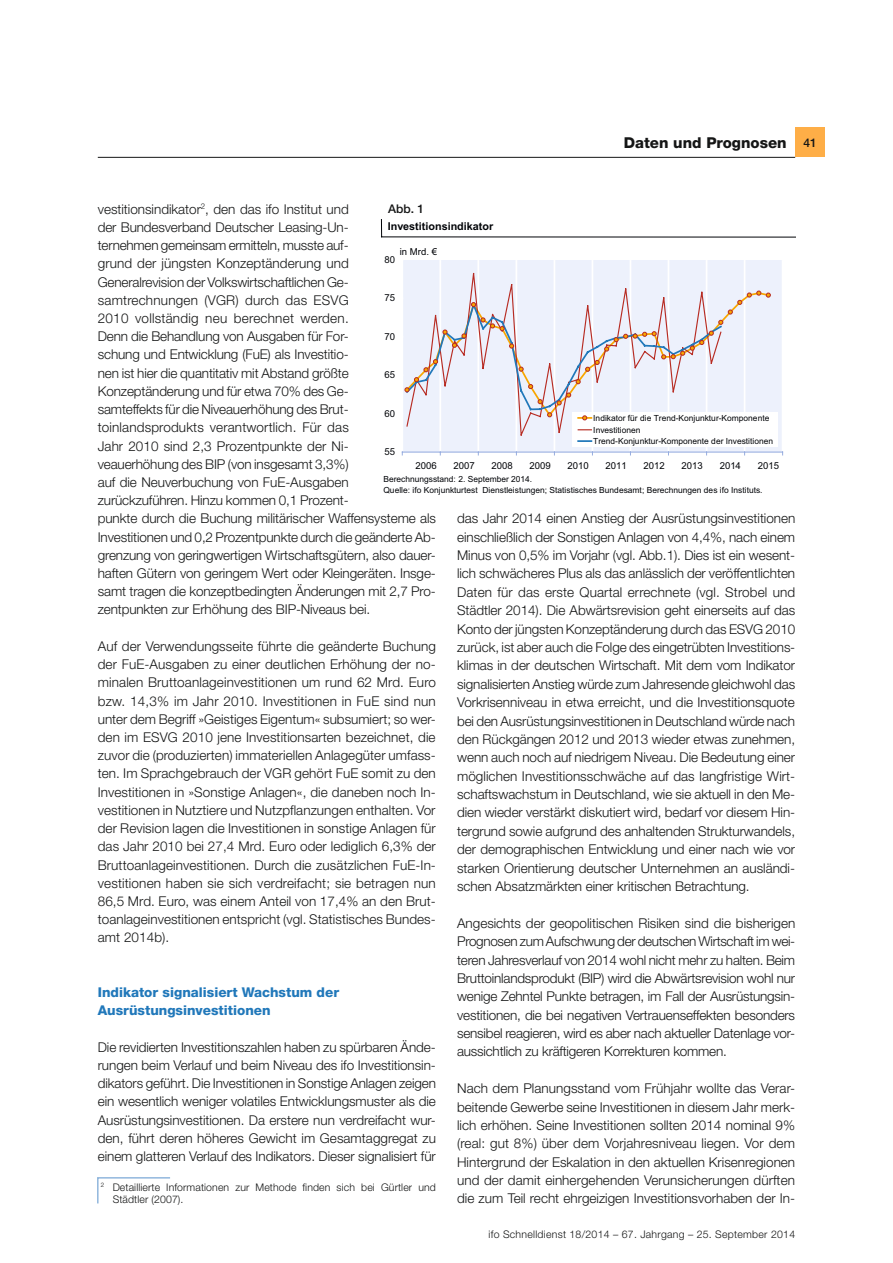
<style>
.page{position:relative;width:893px;height:1263px;background:#fff}
.page>*{position:absolute;margin:0;border:0;box-sizing:border-box;transform-origin:0 0}
.t1{font:800 15px "Helvetica Neue LT Std";color:#151616}
.Fliesstext{font:300 13.5px/18.1px "Helvetica Neue LT Std";letter-spacing:-.01em;color:#151616;text-align:justify}
.Überschrift_9_pt{font:800 13.5px/18.1px "Helvetica Neue LT Std";color:#2178ba}
.fett_8pt{font:500 12px "Helvetica Neue LT Std";color:#151616}
.t2{font:700 10.8px "Arial";color:#020408}
.Fussnote{font:300 10.5px/12.8px "Helvetica Neue LT Std";letter-spacing:.01em;color:#151616}
.t3{font:9.6px "Arial";color:#020408}
.t4{font:8.4px/11.6px "Arial";color:#020408}
.s1{font-weight:500;font-size:12px}
</style>
<div class="page">
<hr style="left:98px;top:157px;width:697px;height:1px;background:#151616">
<div style="left:795px;top:128px;width:30px;height:29px;background:#feae47"></div>
<svg style="left:97px;top:1177px;width:73px;height:27px"></svg>
<svg style="left:380px;top:219px;width:415px;height:237px"></svg>
<svg style="left:381px;top:219px;width:1px;height:18px"></svg>
<hr style="left:381px;top:237px;width:414px;height:1px;background:#020408">
<p class="t1" style="left:624px;top:133px;width:194px">Daten und Prognosen <span class="s1">41</span></p>
<p class="Fliesstext" style="left:98px;top:200px;width:340px;text-align:left">vestitionsindikator<sup>2</sup>, den das ifo Institut und<br>der Bundesverband Deutscher Leasing-Un-<br>ternehmen gemeinsam ermitteln, musste auf-<br>grund der jüngsten Konzeptänderung und Generalrevision der Volkswirtschaftlichen Ge&shy;samtrechnungen (VGR) durch das ESVG<br>2010 vollständig neu berechnet werden.<br>Denn die Behandlung von Ausgaben für For-<br>schung und Entwicklung (FuE) als Investitio-<br>nen ist hier die quantitativ mit Abstand größte Konzeptänderung und für etwa 70% des Ge-<br>samteffekts für die Niveauerhöhung des Brut&shy;toinlandsprodukts verantwortlich. Für das<br>Jahr 2010 sind 2,3 Prozentpunkte der Ni-<br>veauerhöhung des BIP (von insgesamt 3,3%)<br>auf die Neuverbuchung von FuE-Ausgaben zurückzuführen. Hinzu kommen 0,1 Prozent-<br>punkte durch die Buchung militärischer Waffensysteme als Investitionen und 0,2 Prozentpunkte durch die geänderte Ab&shy;grenzung von geringwertigen Wirtschaftsgütern, also dauer&shy;haften Gütern von geringem Wert oder Kleingeräten. Insge&shy;samt tragen die konzeptbedingten Änderungen mit 2,7 Pro&shy;zentpunkten zur Erhöhung des BIP-Niveaus bei.</p>
<p class="Fliesstext" style="left:98px;top:637px;width:340px">Auf der Verwendungsseite führte die geänderte Buchung der FuE-Ausgaben zu einer deutlichen Erhöhung der no&shy;minalen Bruttoanlageinvestitionen um rund 62 Mrd. Euro bzw. 14,3% im Jahr 2010. Investitionen in FuE sind nun unter dem Begriff »Geistiges Eigentum« subsumiert; so wer&shy;den im ESVG 2010 jene Investitionsarten bezeichnet, die zuvor die (produzierten) immateriellen Anlagegüter umfass&shy;ten. Im Sprachgebrauch der VGR gehört FuE somit zu den Investitionen in »Sonstige Anlagen«, die daneben noch In&shy;vestitionen in Nutztiere und Nutzpflanzungen enthalten. Vor der Revision lagen die Investitionen in sonstige Anlagen für das Jahr 2010 bei 27,4 Mrd. Euro oder lediglich 6,3% der Bruttoanlageinvestitionen. Durch die zusätzlichen FuE-In&shy;vestitionen haben sie sich verdreifacht; sie betragen nun 86,5 Mrd. Euro, was einem Anteil von 17,4% an den Brut&shy;toanlageinvestitionen entspricht (vgl. Statistisches Bundes&shy;amt 2014b).</p>
<p class="fett_8pt" style="left:388px;top:201px;width:38px">Abb. 1</p>
<p class="t2" style="left:388px;top:219px;width:107px">Investitionsindikator</p>
<p class="t3" style="left:400px;top:245px;width:39px">in Mrd. €</p>
<p class="t3" style="left:384px;top:253px;width:12px">80</p>
<p class="t3" style="left:384px;top:292px;width:12px">75</p>
<p class="t3" style="left:384px;top:330px;width:12px">70</p>
<p class="t3" style="left:384px;top:369px;width:12px">65</p>
<p class="t3" style="left:384px;top:407px;width:12px">60</p>
<p class="t4" style="left:593px;top:413px;width:181px">Indikator für die Trend-Konjunktur-Komponente<br>Investitionen<br>Trend-Konjunktur-Komponente der Investitionen</p>
<p class="t3" style="left:384px;top:445px;width:12px">55</p>
<p class="t3" style="left:415px;top:459px;width:23px">2006</p>
<p class="t3" style="left:453px;top:459px;width:23px">2007</p>
<p class="t3" style="left:491px;top:459px;width:23px">2008</p>
<p class="t3" style="left:529px;top:459px;width:23px">2009</p>
<p class="t3" style="left:567px;top:459px;width:23px">2010</p>
<p class="t3" style="left:605px;top:459px;width:23px">2011</p>
<p class="t3" style="left:644px;top:459px;width:23px">2012</p>
<p class="t3" style="left:682px;top:459px;width:23px">2013</p>
<p class="t3" style="left:720px;top:459px;width:23px">2014</p>
<p class="t3" style="left:758px;top:459px;width:23px">2015</p>
<p class="t4" style="left:383px;top:474px;width:381px;line-height:10.4px">Berechnungsstand: 2. September 2014.<br>Quelle: ifo Konjunkturtest Dienstleistungen; Statistisches Bundesamt; Berechnungen des ifo Instituts.</p>
<p class="Fliesstext" style="left:457px;top:509px;width:340px">das Jahr 2014 einen Anstieg der Ausrüstungsinvestitionen einschließlich der Sonstigen Anlagen von 4,4%, nach einem Minus von 0,5% im Vorjahr (vgl. Abb.1). Dies ist ein wesent&shy;lich schwächeres Plus als das anlässlich der veröffentlichten Daten für das erste Quartal errechnete (vgl. Strobel und Städtler 2014). Die Abwärtsrevision geht einerseits auf das Konto der jüngsten Konzeptänderung durch das ESVG 2010 zurück, ist aber auch die Folge des eingetrübten Investitions&shy;klimas in der deutschen Wirtschaft. Mit dem vom Indikator signalisierten Anstieg würde zum Jahresende gleichwohl das Vorkrisenniveau in etwa erreicht, und die Investitionsquote bei den Ausrüstungsinvestitionen in Deutschland würde nach den Rückgängen 2012 und 2013 wieder etwas zunehmen, wenn auch noch auf niedrigem Niveau. Die Bedeutung einer möglichen Investitionsschwäche auf das langfristige Wirt&shy;schaftswachstum in Deutschland, wie sie aktuell in den Me&shy;dien wieder verstärkt diskutiert wird, bedarf vor diesem Hin&shy;tergrund sowie aufgrund des anhaltenden Strukturwandels, der demographischen Entwicklung und einer nach wie vor starken Orientierung deutscher Unternehmen an ausländi&shy;schen Absatzmärkten einer kritischen Betrachtung.</p>
<p class="Fliesstext" style="left:457px;top:913px;width:340px;text-align:left">Angesichts der geopolitischen Risiken sind die bisherigen Prognosen zum Aufschwung der deutschen Wirtschaft im wei&shy;teren Jahresverlauf von 2014 wohl nicht mehr zu halten. Beim Bruttoinlandsprodukt (BIP) wird die Abwärtsrevision wohl nur wenige Zehntel Punkte betragen, im Fall der Ausrüstungsin&shy;vestitionen, die bei negativen Vertrauenseffekten besonders sensibel reagieren, wird es aber nach aktueller Datenlage vor&shy;aussichtlich zu kräftigeren Korrekturen kommen.</p>
<p class="Fliesstext" style="left:457px;top:1079px;width:340px">Nach dem Planungsstand vom Frühjahr wollte das Verar&shy;beitende Gewerbe seine Investitionen in diesem Jahr merk&shy;lich erhöhen. Seine Investitionen sollten 2014 nominal 9% (real: gut 8%) über dem Vorjahresniveau liegen. Vor dem Hintergrund der Eskalation in den aktuellen Krisenregionen und der damit einhergehenden Verunsicherungen dürften die zum Teil recht ehrgeizigen Investitionsvorhaben der In-</p>
<p class="Überschrift_9_pt" style="left:98px;top:983px;width:243px">Indikator signalisiert Wachstum der<br>Ausrüstungsinvestitionen</p>
<p class="Fliesstext" style="left:98px;top:1037px;width:340px">Die revidierten Investitionszahlen haben zu spürbaren Ände&shy;rungen beim Verlauf und beim Niveau des ifo Investitionsin&shy;dikators geführt. Die Investitionen in Sonstige Anlagen zeigen ein wesentlich weniger volatiles Entwicklungsmuster als die Ausrüstungsinvestitionen. Da erstere nun verdreifacht wur&shy;den, führt deren höheres Gewicht im Gesamtaggregat zu einem glatteren Verlauf des Indikators. Dieser signalisiert für</p>
<p class="Fussnote" style="left:113px;top:1180px;width:325px;text-indent:-12px"><sup>2</sup> Detaillierte Informationen zur Methode finden sich bei Gürtler und<br>Städtler (2007).</p>
<p class="Fussnote" style="left:489px;top:1228px;width:308px">ifo Schnelldienst 18/2014 – 67. Jahrgang – 25. September 2014</p>
</div>
